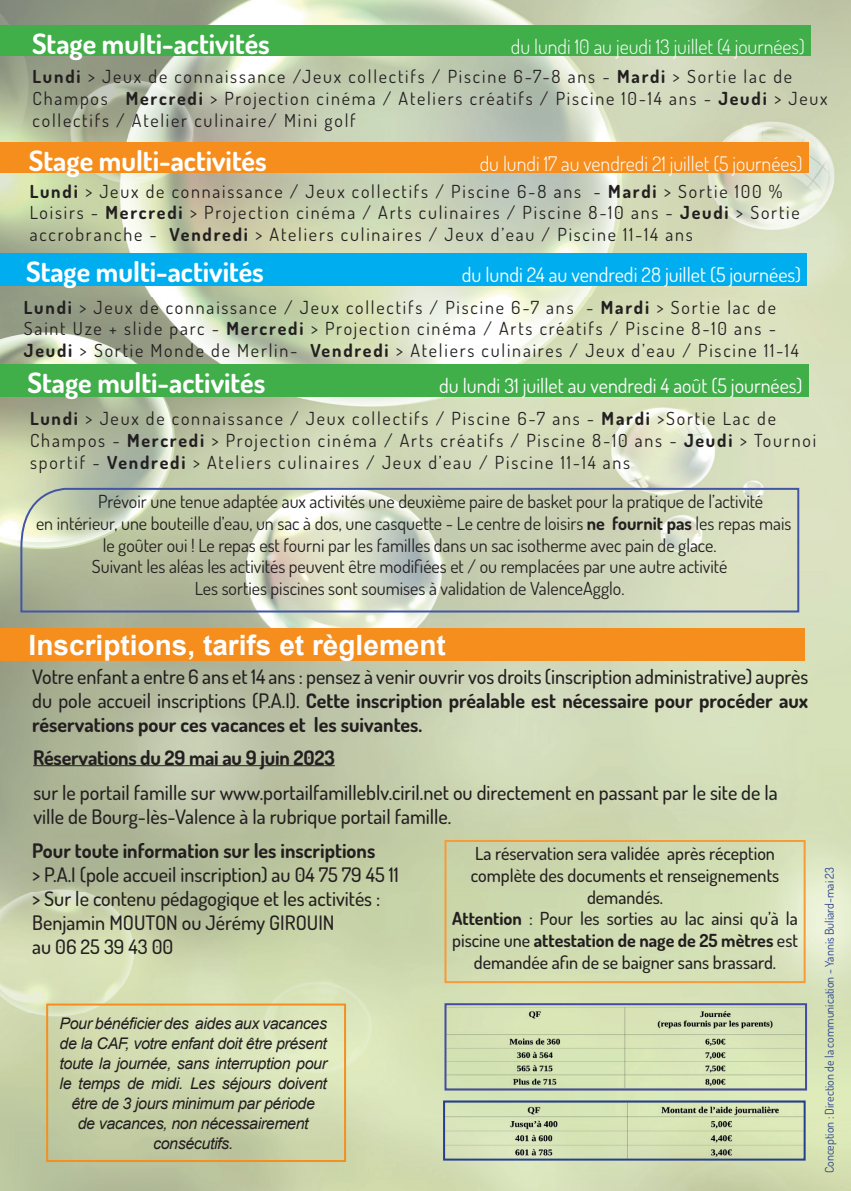
<style>
.page{position:relative;width:851px;height:1191px;background:#fff}
.page>*{position:absolute;margin:0;border:0;box-sizing:border-box;transform-origin:0 0}
.t1{font:700 28px "Dosis";color:#fff}
.t2{font:700 28px "Arial";color:#fff}
.t3{font:500 20px/24px "Dosis";color:#231f20}
.t4{font:20px "Dosis";color:#fff}
.t5{font:300 20px "Dosis";color:#fff}
.t6{font:700 20px "Dosis";color:#231f20}
.t7{font:18px/21.6px "Dosis";letter-spacing:.1em;color:#231f20}
.t8{font:18px "Dosis";color:#231f20}
.t9{font:500 18px/21.6px "Dosis";color:#231f20;text-align:center}
.t10{font:italic 16px/20px "Arial";letter-spacing:-.025em;color:#231f20;text-align:center}
.t11{font:12px "Dosis";color:#253f8e}
.s1{font-weight:700}
</style>
<div class="page">
<img style="left:0;top:0;width:850px;height:1012px">
<img style="left:780px;top:1012px;width:70px;height:179px">
<img style="left:0;top:1072px;width:780px;height:119px">
<div style="left:0;top:253px;width:806px;height:33px;background:#00aeef"></div>
<div style="left:0;top:364px;width:808px;height:33px;background:#40ae49"></div>
<div style="left:0;top:142px;width:808px;height:30px;background:#f68e1e"></div>
<div style="left:0;top:26px;width:810px;height:30px;background:#40ae49"></div>
<div style="left:0;top:628px;width:804px;height:33px;background:#f68e1e"></div>
<svg style="left:19px;top:487px;width:781px;height:126px"></svg>
<hr style="left:33px;top:765px;width:302px;height:1px;background:#231f20">
<svg style="left:443px;top:839px;width:363px;height:145px"></svg>
<div style="left:46px;top:1003px;width:300px;height:159px;border:2px solid #f68e1e"></div>
<img style="left:447px;top:1006px;width:356px;height:81px">
<div style="left:444px;top:1003px;width:362px;height:87px;border:2px solid #444d9f"></div>
<img style="left:446px;top:1103px;width:356px;height:54px">
<div style="left:443px;top:1100px;width:362px;height:60px;border:2px solid #253f8e"></div>
<h1 class="t1" style="left:32px;top:26px;width:239px">Stage multi-activités</h1>
<p class="t5" style="left:510px;top:34px;width:295px">du lundi 10 au jeudi 13 juillet (4 journées)</p>
<p class="t7" style="left:33px;top:65px;width:796px"><span class="s1">Lundi</span> &gt; Jeux de connaissance /Jeux collectifs / Piscine 6-7-8 ans - <span class="s1">Mardi</span> &gt; Sortie lac de<br>Champos <span class="s1">Mercredi</span> &gt; Projection cinéma / Ateliers créatifs / Piscine 10-14 ans - <span class="s1">Jeudi</span> &gt; Jeux collectifs / Atelier culinaire/ Mini golf</p>
<h1 class="t1" style="left:29px;top:142px;width:239px">Stage multi-activités</h1>
<p class="t5" style="left:479px;top:150px;width:324px">du lundi 17 au vendredi 21 juillet (5 journées)</p>
<p class="t7" style="left:30px;top:180px;width:771px"><span class="s1">Lundi</span> &gt; Jeux de connaissance / Jeux collectifs / Piscine 6-8 ans - <span class="s1">Mardi</span> &gt; Sortie 100 %<br>Loisirs - <span class="s1">Mercredi</span> &gt; Projection cinéma / Arts culinaires / Piscine 8-10 ans - <span class="s1">Jeudi</span> &gt; Sortie accrobranche - <span class="s1">Vendredi</span> &gt; Ateliers culinaires / Jeux d’eau / Piscine 11-14 ans</p>
<h1 class="t1" style="left:26px;top:254px;width:239px">Stage multi-activités</h1>
<p class="t4" style="left:461px;top:262px;width:341px">du lundi 24 au vendredi 28 juillet (5 journées)</p>
<p class="t7" style="left:24px;top:296px;width:776px"><span class="s1">Lundi</span> &gt; Jeux de connaissance / Jeux collectifs / Piscine 6-7 ans - <span class="s1">Mardi</span> &gt; Sortie lac de<br>Saint Uze + slide parc - <span class="s1">Mercredi</span> &gt; Projection cinéma / Arts créatifs / Piscine 8-10 ans -<br><span class="s1">Jeudi</span> &gt; Sortie Monde de Merlin- <span class="s1">Vendredi</span> &gt; Ateliers culinaires / Jeux d’eau / Piscine 11-14</p>
<h1 class="t1" style="left:27px;top:365px;width:239px">Stage multi-activités</h1>
<p class="t4" style="left:439px;top:373px;width:365px">du lundi 31 juillet au vendredi 4 août (5 journées)</p>
<p class="t7" style="left:30px;top:407px;width:787px"><span class="s1">Lundi</span> &gt; Jeux de connaissance / Jeux collectifs / Piscine 6-7 ans - <span class="s1">Mardi</span> &gt;Sortie Lac de<br>Champos - <span class="s1">Mercredi</span> &gt; Projection cinéma / Arts créatifs / Piscine 8-10 ans - <span class="s1">Jeudi</span> &gt; Tournoi sportif - <span class="s1">Vendredi</span> &gt; Ateliers culinaires / Jeux d’eau / Piscine 11-14 ans</p>
<p class="t8" style="left:98px;top:490px;width:666px">Prévoir une tenue adaptée aux activités une deuxième paire de basket pour la pratique de l’activité</p>
<p class="t8" style="left:36px;top:511px;width:756px">en intérieur, une bouteille d’eau, un sac à dos, une casquette - Le centre de loisirs <span class="s1">ne fournit pas</span> les repas mais</p>
<p class="t8" style="left:103px;top:533px;width:615px">le goûter oui ! Le repas est fourni par les familles dans un sac isotherme avec pain de glace.</p>
<p class="t8" style="left:92px;top:555px;width:637px">Suivant les aléas les activités peuvent être modifiées et / ou remplacées par une autre activité</p>
<p class="t8" style="left:195px;top:576px;width:431px">Les sorties piscines sont soumises à validation de ValenceAgglo.</p>
<h1 class="t2" style="left:29px;top:625px;width:419px">Inscriptions, tarifs et règlement</h1>
<p class="t3" style="left:32px;top:664px;width:777px;text-align:justify">Votre enfant a entre 6 ans et 14 ans : pensez à venir ouvrir vos droits (inscription administrative) auprès du pole accueil inscriptions (P.A.I). <span class="s1">Cette inscription préalable est nécessaire pour procéder aux réservations pour ces vacances et les suivantes.</span></p>
<p class="t6" style="left:33px;top:744px;width:303px">Réservations du 29 mai au 9 juin 2023</p>
<p class="t3" style="left:33px;top:780px;width:745px">sur le portail famille sur www.portailfamilleblv.ciril.net ou directement en passant par le site de la ville de Bourg-lès-Valence à la rubrique portail famille.</p>
<p class="t6" style="left:32px;top:838px;width:344px">Pour toute information sur les inscriptions</p>
<p class="t3" style="left:32px;top:862px;width:368px">&gt; P.A.I (pole accueil inscription) au 04 75 79 45 11 &gt; Sur le contenu pédagogique et les activités :<br>Benjamin MOUTON ou Jérémy GIROUIN<br>au 06 25 39 43 00</p>
<p class="t9" style="left:452px;top:842px;width:347px">La réservation sera validée après réception complète des documents et renseignements demandés.<br><span class="s1">Attention</span> : Pour les sorties au lac ainsi qu’à la piscine une <span class="s1">attestation de nage de 25 mètres</span> est demandée afin de se baigner sans brassard.</p>
<p class="t10" style="left:59px;top:1013px;width:269px">Pour bénéficier des aides aux vacances de la CAF, votre enfant doit être présent toute la journée, sans interruption pour le temps de midi. Les séjours doivent être de 3 jours minimum par période<br>de vacances, non nécessairement consécutifs.</p>
<p class="t11" style="left:821px;top:1173px;width:307px;rotate:-90deg">Conception : Direction de la communication - Yannis Buliard-mai 23</p>
</div>
